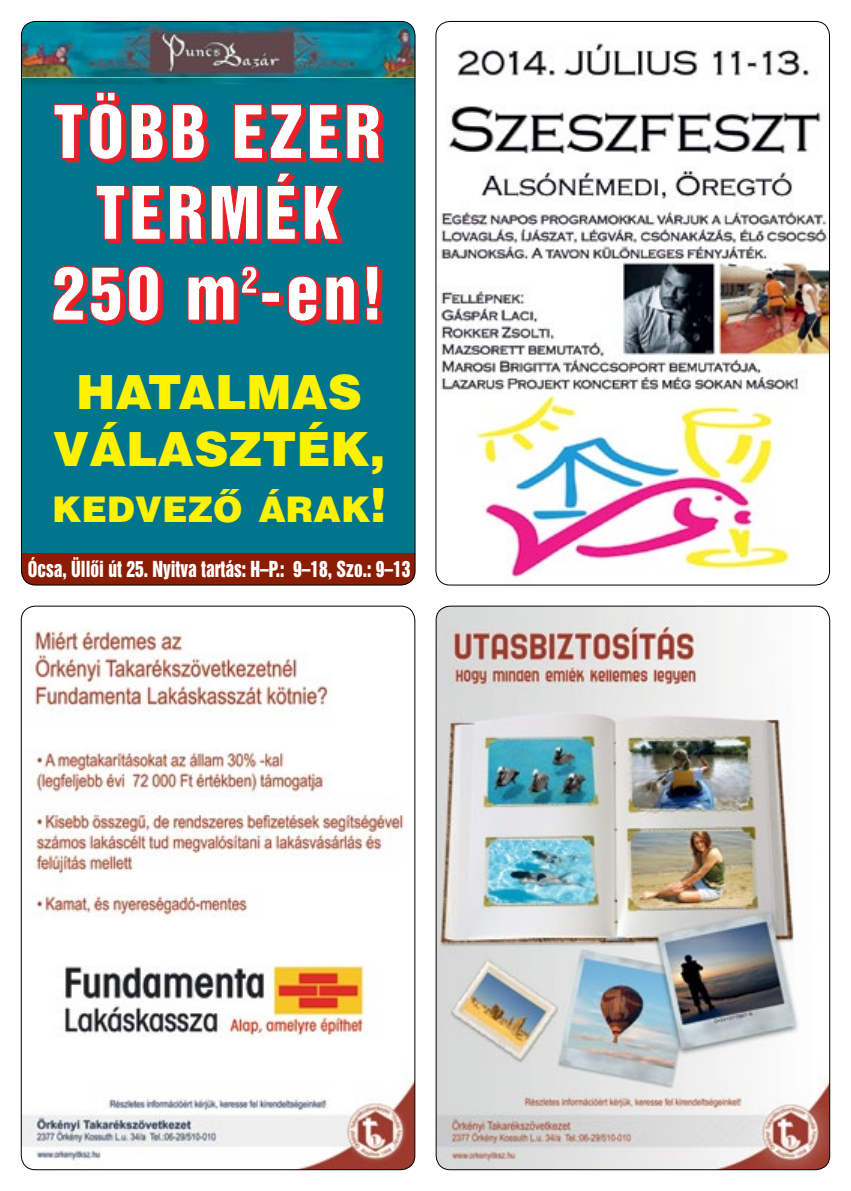
<style>
.page{position:relative;width:851px;height:1191px;background:#fff}
.page>*{position:absolute;margin:0;border:0;box-sizing:border-box;transform-origin:0 0}
.t1{font:67.35px/80.8px "H Helvetica Inserat";letter-spacing:.055em;color:#fff;text-align:center}
.t2{font:900 47.1px/56.6px "H Helvetica";color:#fff200;text-align:center}
.t3{font:900 35.4px "H Helvetica";color:#fff200}
.t4{font:20.25px "H Helvetica Inserat";color:#fff;scale:.86 1}
.s1{font-size:47.1px}
</style>
<div class="page">
<img style="left:21px;top:606px;width:394px;height:563px">
<img style="left:436px;top:606px;width:393px;height:563px">
<div style="left:23px;top:77px;width:390px;height:477px;background:#01758c"></div>
<svg style="left:53px;top:91px;width:156px;height:72px"></svg>
<svg style="left:233px;top:104px;width:152px;height:59px"></svg>
<svg style="left:95px;top:172px;width:248px;height:71px"></svg>
<svg style="left:52px;top:265px;width:111px;height:60px"></svg>
<svg style="left:187px;top:266px;width:72px;height:58px"></svg>
<div style="left:265px;top:295px;width:19px;height:11px;border:1px solid #ed1e25"></div>
<div style="left:261px;top:292px;width:19px;height:11px;border:1px solid #ed1e25"></div>
<svg style="left:287px;top:275px;width:72px;height:50px"></svg>
<svg style="left:366px;top:265px;width:16px;height:59px"></svg>
<div style="left:21px;top:554px;width:394px;height:31px;background:#8a1d03"></div>
<img style="left:21px;top:22px;width:394px;height:55px">
<img style="left:436px;top:21px;width:393px;height:564px">
<h1 class="t1" style="left:51px;top:92px;width:333px">TÖBB EZER<br>TERMÉK<br>250 m<sup>2</sup>-en!</h1>
<h2 class="t2" style="left:53px;top:362px;width:334px">HATALMAS<br>VÁLASZTÉK,</h2>
<h3 class="t3" style="left:52px;top:486px;width:335px">KEDVEZÔ ÁRAK<span class="s1">!</span></h3>
<p class="t4" style="left:28px;top:557px;width:446px">Ócsa, Üllôi út 25. Nyitva tartás: H–P.: 9–18, Szo.: 9–13</p>
</div>
